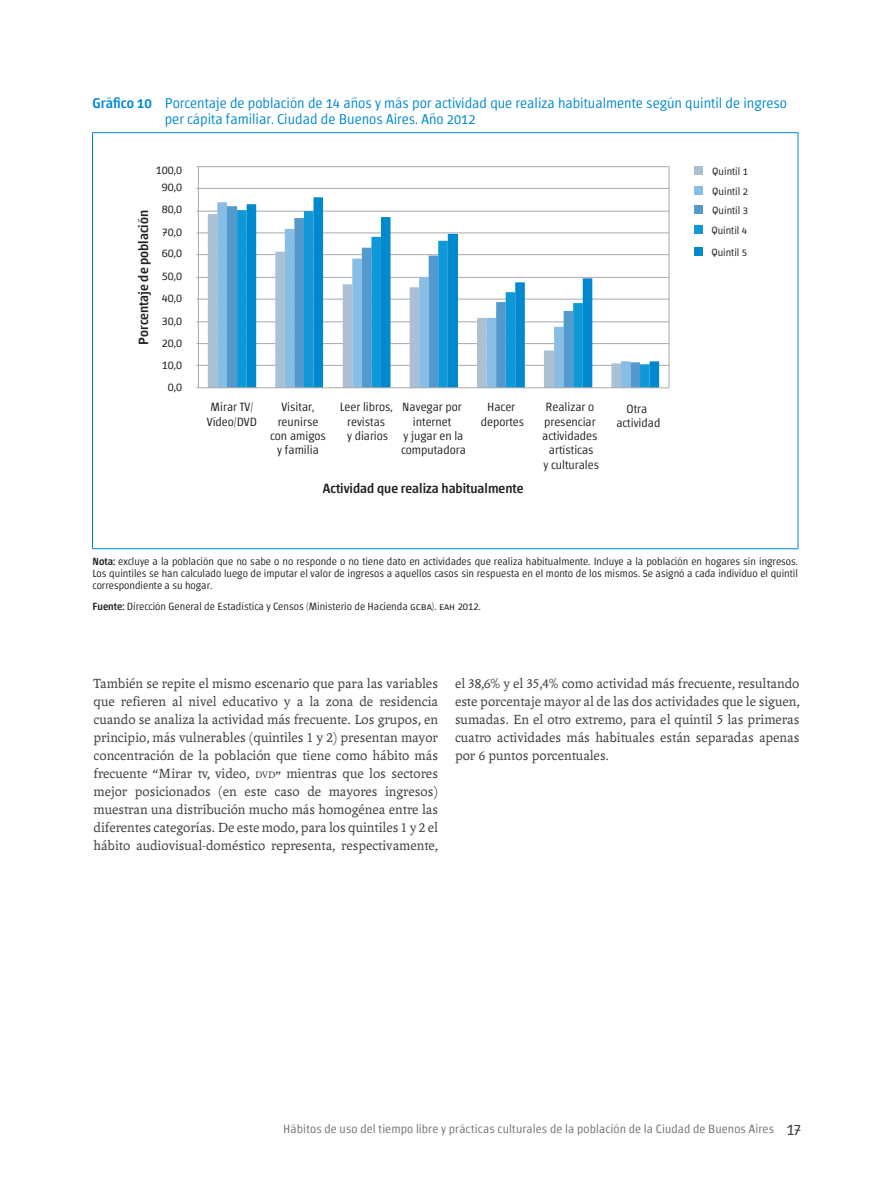
<style>
.page{position:relative;width:893px;height:1191px;background:#fff}
.page>*{position:absolute;margin:0;border:0;box-sizing:border-box;transform-origin:0 0}
.texto_principal{font:14.25px/18px "Andralis ND Os F";color:#3e3e3f;text-align:justify}
.Titulos{font:300 14.25px/15.8px "Chaco";color:#0089cf}
.t1{font:500 13.5px "Chaco";color:#231f20}
.t2{font:300 12px/14.4px "Chaco";color:#231f20;text-align:center}
.t3{font:300 12px "Chaco";letter-spacing:.01em;color:#6f7073}
.Fuente{font:300 10.5px/19.5px "Chaco";color:#231f20;text-align:justify}
.s1{font-weight:500}
.s2{font-family:"Andralis NDSC"}
.s3{font-size:10.05px}
.s4{font-size:16.5px;color:#3e3e3f}
</style>
<div class="page">
<hr style="left:92px;top:132px;width:706px;height:1px;background:#0089cf">
<hr style="left:92px;top:133px;width:1px;height:415px;background:#0089cf">
<hr style="left:798px;top:133px;width:1px;height:415px;background:#0089cf">
<hr style="left:92px;top:548px;width:706px;height:1px;background:#0089cf">
<hr style="left:198px;top:365px;width:471px;height:1px;background:#a8a9ad">
<hr style="left:198px;top:343px;width:471px;height:1px;background:#a8a9ad">
<hr style="left:198px;top:321px;width:471px;height:1px;background:#a8a9ad">
<hr style="left:198px;top:299px;width:471px;height:1px;background:#a8a9ad">
<hr style="left:198px;top:277px;width:471px;height:1px;background:#a8a9ad">
<hr style="left:198px;top:254px;width:471px;height:1px;background:#a8a9ad">
<hr style="left:198px;top:233px;width:471px;height:1px;background:#a8a9ad">
<hr style="left:198px;top:211px;width:471px;height:1px;background:#a8a9ad">
<hr style="left:198px;top:188px;width:471px;height:1px;background:#a8a9ad">
<hr style="left:198px;top:166px;width:471px;height:1px;background:#a8a9ad">
<div style="left:208px;top:214px;width:9px;height:173px;background:#abc1d3"></div>
<svg style="left:217px;top:202px;width:30px;height:185px;background:#8fc0e6"></svg>
<div style="left:227px;top:206px;width:20px;height:181px;background:#529acb"></div>
<svg style="left:237px;top:210px;width:10px;height:177px;background:#149ad7"></svg>
<svg style="left:247px;top:197px;width:412px;height:190px"></svg>
<hr style="left:198px;top:167px;width:1px;height:221px;background:#a8a9ad">
<hr style="left:198px;top:387px;width:471px;height:1px;background:#a8a9ad">
<div style="left:694px;top:167px;width:8px;height:8px;background:#abc1d3"></div>
<div style="left:694px;top:186px;width:8px;height:9px;background:#88bde6"></div>
<div style="left:694px;top:205px;width:8px;height:9px;background:#529acb"></div>
<div style="left:694px;top:225px;width:8px;height:9px;background:#0e98d7"></div>
<div style="left:694px;top:247px;width:8px;height:9px;background:#0089cf"></div>
<hr style="left:669px;top:167px;width:1px;height:221px;background:#a8a9ad">
<p class="Titulos" style="left:165px;top:96px;width:624px;text-indent:-72px"><span class="s1">Gráfico 10</span> Porcentaje de población de 14 años y más por actividad que realiza habitualmente según quintil de ingreso per cápita familiar. Ciudad de Buenos Aires. Año 2012</p>
<p class="t2" style="left:156px;top:163px;width:28px">100,0</p>
<p class="t1" style="left:137px;top:345px;width:136px;rotate:-90deg">Porcentaje de población</p>
<p class="t2" style="left:162px;top:180px;width:22px">90,0</p>
<p class="t2" style="left:162px;top:202px;width:22px">80,0</p>
<p class="t2" style="left:162px;top:225px;width:22px">70,0</p>
<p class="t2" style="left:162px;top:247px;width:22px">60,0</p>
<p class="t2" style="left:162px;top:270px;width:22px">50,0</p>
<p class="t2" style="left:162px;top:291px;width:22px">40,0</p>
<p class="t2" style="left:162px;top:314px;width:22px">30,0</p>
<p class="t2" style="left:162px;top:337px;width:22px">20,0</p>
<p class="t2" style="left:162px;top:358px;width:22px">10,0</p>
<p class="t2" style="left:168px;top:380px;width:16px">0,0</p>
<p class="t2" style="left:207px;top:400px;width:51px">Mirar TV/<br>Vídeo/DVD</p>
<p class="t2" style="left:270px;top:400px;width:57px">Visitar, reunirse con amigos y familia</p>
<p class="t2" style="left:340px;top:400px;width:55px">Leer libros, revistas<br>y diarios</p>
<p class="t2" style="left:401px;top:400px;width:66px">Navegar por internet<br>y jugar en la computadora</p>
<p class="t2" style="left:481px;top:400px;width:45px">Hacer deportes</p>
<p class="t2" style="left:542px;top:400px;width:58px">Realizar o presenciar actividades artísticas<br>y culturales</p>
<p class="t2" style="left:616px;top:402px;width:45px">Otra actividad</p>
<p class="t1" style="left:323px;top:482px;width:202px">Actividad que realiza habitualmente</p>
<p class="Fuente" style="left:711px;top:162px;width:38px">Quintil 1<br>Quintil 2<br>Quintil 3<br>Quintil 4</p>
<p class="Fuente" style="left:711px;top:243px;width:37px">Quintil 5</p>
<p class="Fuente" style="left:93px;top:556px;width:707px;line-height:12px"><span class="s1">Nota:</span> excluye a la población que no sabe o no responde o no tiene dato en actividades que realiza habitualmente. Incluye a la población en hogares sin ingresos.<br>Los quintiles se han calculado luego de imputar el valor de ingresos a aquellos casos sin respuesta en el monto de los mismos. Se asignó a cada individuo el quintil correspondiente a su hogar.</p>
<p class="Fuente" style="left:93px;top:597px;width:390px"><span class="s1">Fuente:</span> Dirección General de Estadística y Censos (Ministerio de Hacienda gcba). eah 2012.</p>
<p class="texto_principal" style="left:94px;top:674px;width:346px">También se repite el mismo escenario que para las variables que refieren al nivel educativo y a la zona de residencia cuando se analiza la actividad más frecuente. Los grupos, en principio, más vulnerables (quintiles <span class="s2">1</span> y <span class="s2">2</span>) presentan mayor concentración de la población que tiene como hábito más frecuente “Mirar tv, video, <span class="s3">dvd</span>” mientras que los sectores mejor posicionados (en este caso de mayores ingresos) muestran una distribución mucho más homogénea entre las diferentes categorías. De este modo, para los quintiles <span class="s2">1</span> y <span class="s2">2</span> el hábito audiovisual-doméstico representa, respectivamente,</p>
<p class="texto_principal" style="left:455px;top:674px;width:346px">el <span class="s2">38</span>,<span class="s2">6</span>% y el <span class="s2">35</span>,<span class="s2">4</span>% como actividad más frecuente, resultando este porcentaje mayor al de las dos actividades que le siguen, sumadas. En el otro extremo, para el quintil <span class="s2">5</span> las primeras cuatro actividades más habituales están separadas apenas por <span class="s2">6</span> puntos porcentuales.</p>
<p class="t3" style="left:283px;top:1123px;width:519px">Hábitos de uso del tiempo libre y prácticas culturales de la población de la Ciudad de Buenos Aires <span class="s4">17</span></p>
</div>
